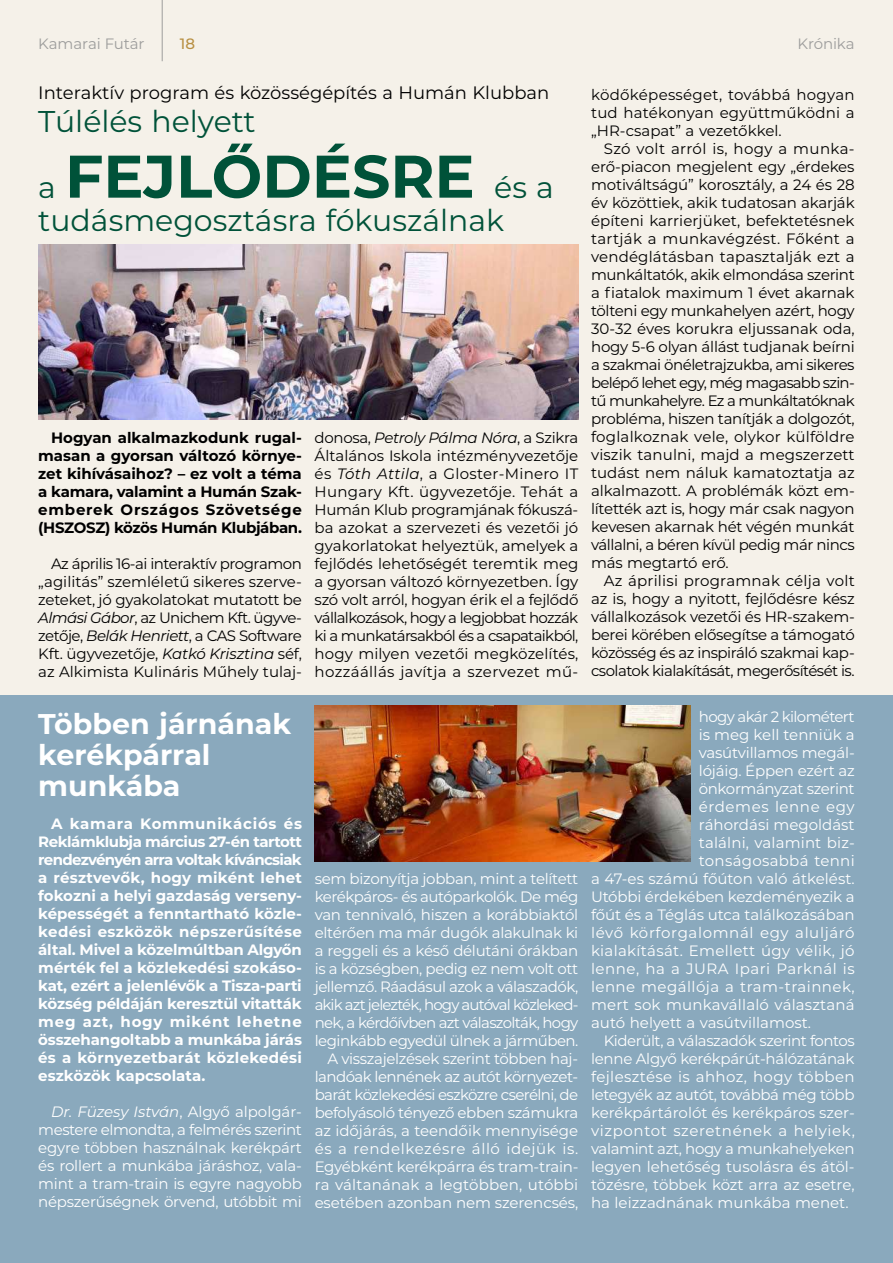
<style>
.page{position:relative;width:893px;height:1263px;background:#fff}
.page>*{position:absolute;margin:0;border:0;box-sizing:border-box;transform-origin:0 0}
.t1{font:700 60px "Montserrat";color:#005239}
.t2{font:30px "Montserrat";color:#005239}
.t3{font:700 28.5px/31.3px "Montserrat";color:#fff}
.t4{font:18px "Montserrat";color:#000}
.t5{font:15px/18px "Montserrat";letter-spacing:-.01em;color:#000;text-align:justify}
.t6{font:15px/18px "Montserrat";letter-spacing:-.015em;color:#fff;text-align:justify}
.t7{font:700 15px/18px "Montserrat";letter-spacing:.005em;color:#fff;text-align:justify}
.t8{font:700 15px/18px "Montserrat";letter-spacing:-.025em;color:#000;text-align:justify}
.t9{font:15px "Montserrat";letter-spacing:.04em;color:#fff}
.t10{font:15px "Montserrat";letter-spacing:.01em;color:#fff}
.t11{font:15px "Montserrat";letter-spacing:.02em;color:#fff}
.t12{font:15px "Montserrat";letter-spacing:.03em;color:#fff}
.t13{font:15px "Montserrat";letter-spacing:.025em;color:#fff}
.t14{font:15px "Montserrat";letter-spacing:.035em;color:#fff}
.t15{font:15px "Montserrat";letter-spacing:-.01em;color:#9d9d9c}
.t16{font:15px "Montserrat";letter-spacing:-.045em;color:#fff}
.t17{font:500 15px "Montserrat";color:#b89043}
.s1{font-weight:400;font-size:30px}
.s2{font-style:italic}
</style>
<div class="page">
<div style="left:0;top:0;width:893px;height:698px;background:#f5f1e9"></div>
<div style="left:0;top:695px;width:893px;height:568px;background:#8aa9bd"></div>
<hr style="left:162px;top:0;width:1px;height:61px;background:#9d9d9c">
<img style="left:38px;top:244px;width:540px;height:175px">
<img style="left:315px;top:706px;width:375px;height:156px">
<p class="t15" style="left:38px;top:33px;width:108px">Kamarai Futár</p>
<p class="t17" style="left:180px;top:33px;width:17px">18</p>
<p class="t15" style="left:797px;top:33px;width:59px">Krónika</p>
<p class="t4" style="left:38px;top:80px;width:513px">Interaktív program és közösségépítés a Humán Klubban</p>
<h2 class="t2" style="left:38px;top:100px;width:219px">Túlélés helyett</h2>
<h1 class="t1" style="left:38px;top:133px;width:517px"><span class="s1">a</span> FEJLŐDÉSRE <span class="s1">és a</span></h1>
<h2 class="t2" style="left:38px;top:199px;width:467px">tudásmegosztásra fókuszálnak</h2>
<p class="t8" style="left:38px;top:427px;width:265px;text-indent:13px">Hogyan alkalmazkodunk rugal&shy;masan a gyorsan változó környe&shy;zet kihívásaihoz? – ez volt a téma a kamara, valamint a Humán Szak&shy;emberek Országos Szövetsége (HSZOSZ) közös Humán Klubjában.</p>
<p class="t5" style="left:38px;top:554px;width:265px;text-indent:13px">Az április 16-ai interaktív programon „agilitás” szemléletű sikeres szerve&shy;zeteket, jó gyakolatokat mutatott be <span class="s2">Almási Gábor</span>, az Unichem Kft. ügyve&shy;zetője, <span class="s2">Belák Henriett</span>, a CAS Software Kft. ügyvezetője, <span class="s2">Katkó Krisztina</span> séf, az Alkimista Kulináris Műhely tulaj-</p>
<p class="t5" style="left:315px;top:428px;width:265px">donosa, <span class="s2">Petroly Pálma Nóra</span>, a Szikra Általános Iskola intézményvezetője és <span class="s2">Tóth Attila</span>, a Gloster-Minero IT Hungary Kft. ügyvezetője. Tehát a Humán Klub programjának fókuszá&shy;ba azokat a szervezeti és vezetői jó gyakorlatokat helyeztük, amelyek a fejlődés lehetőségét teremtik meg a gyorsan változó környezetben. Így szó volt arról, hogyan érik el a fejlődő vállalkozások, hogy a legjobbat hozzák ki a munkatársakból és a csapataikból, hogy milyen vezetői megközelítés, hozzáállás javítja a szervezet mű-</p>
<h3 class="t3" style="left:38px;top:706px;width:254px">Többen járnának kerékpárral munkába</h3>
<p class="t7" style="left:38px;top:814px;width:265px;text-indent:13px">A kamara Kommunikációs és Reklámklubja március 27-én tartott rendezvényén arra voltak kíváncsiak a résztvevők, hogy miként lehet fokozni a helyi gazdaság verseny&shy;képességét a fenntartható közle&shy;kedési eszközök népszerűsítése által. Mivel a közelmúltban Algyőn mérték fel a közlekedési szokáso&shy;kat, ezért a jelenlévők a Tisza-parti község példáján keresztül vitatták meg azt, hogy miként lehetne összehangoltabb a munkába járás és a környezetbarát közlekedési eszközök kapcsolata.</p>
<p class="t6" style="left:38px;top:1102px;width:265px;text-indent:13px"><span class="s2">Dr. Füzesy István</span>, Algyő alpolgár&shy;mestere elmondta, a felmérés szerint egyre többen használnak kerékpárt és rollert a munkába járáshoz, vala&shy;mint a tram-train is egyre nagyobb népszerűségnek örvend, utóbbit mi</p>
<p class="t6" style="left:315px;top:869px;width:265px;text-align:right">sem bizonyítja jobban, mint a telített kerékpáros- és autóparkolók. De még van tennivaló, hiszen a korábbiaktól eltérően ma már dugók alakulnak ki a reggeli és a késő délutáni órákban is a községben, pedig ez nem volt ott jellemző. Ráadásul azok a válaszadók, akik azt jelezték, hogy autóval közleked&shy;nek, a kérdőívben azt válaszolták, hogy leginkább egyedül ülnek a járműben.<br>A visszajelzések szerint többen haj&shy;landóak lennének az autót környezet&shy;barát közlekedési eszközre cserélni, de befolyásoló tényező ebben számukra az időjárás, a teendőik mennyisége és a rendelkezésre álló idejük is.<br>Egyébként kerékpárra és tram-train&shy;ra váltanának a legtöbben, utóbbi esetében azonban nem szerencsés,</p>
<p class="t5" style="left:591px;top:85px;width:265px">ködőképességet, továbbá hogyan tud hatékonyan együttműködni a „HR-csapat” a vezetőkkel.</p>
<p class="t5" style="left:591px;top:139px;width:265px;text-indent:13px">Szó volt arról is, hogy a munka&shy;erő-piacon megjelent egy „érdekes motiváltságú” korosztály, a 24 és 28 év közöttiek, akik tudatosan akarják építeni karrierjüket, befektetésnek tartják a munkavégzést. Főként a vendéglátásban tapasztalják ezt a munkáltatók, akik elmondása szerint a fiatalok maximum 1 évet akarnak tölteni egy munkahelyen azért, hogy 30-32 éves korukra eljussanak oda, hogy 5-6 olyan állást tudjanak beírni a szakmai önéletrajzukba, ami sikeres belépő lehet egy, még magasabb szin&shy;tű munkahelyre. Ez a munkáltatóknak probléma, hiszen tanítják a dolgozót, foglalkoznak vele, olykor külföldre viszik tanulni, majd a megszerzett tudást nem náluk kamatoztatja az alkalmazott. A problémák közt em&shy;lítették azt is, hogy már csak nagyon kevesen akarnak hét végén munkát vállalni, a béren kívül pedig már nincs más megtartó erő.</p>
<p class="t5" style="left:591px;top:571px;width:265px;text-indent:13px">Az áprilisi programnak célja volt az is, hogy a nyitott, fejlődésre kész vállalkozások vezetői és HR-szakem&shy;berei körében elősegítse a támogató közösség és az inspiráló szakmai kap&shy;csolatok kialakítását, megerősítését is.</p>
<p class="t16" style="left:699px;top:706px;width:157px">hogy akár 2 kilométert</p>
<p class="t6" style="left:699px;top:725px;width:157px">is meg kell tenniük a</p>
<p class="t6" style="left:699px;top:743px;width:157px">vasútvillamos megál-</p>
<p class="t6" style="left:699px;top:761px;width:157px">lójáig. Éppen ezért az</p>
<p class="t6" style="left:699px;top:779px;width:157px">önkormányzat szerint</p>
<p class="t9" style="left:699px;top:796px;width:157px">érdemes lenne egy</p>
<p class="t6" style="left:699px;top:815px;width:157px">ráhordási megoldást</p>
<p class="t10" style="left:699px;top:832px;width:157px">találni, valamint biz-</p>
<p class="t11" style="left:699px;top:850px;width:157px">tonságosabbá tenni</p>
<p class="t6" style="left:591px;top:869px;width:265px">a 47-es számú főúton való átkelést.</p>
<p class="t6" style="left:591px;top:887px;width:265px">Utóbbi érdekében kezdeményezik a</p>
<p class="t6" style="left:591px;top:905px;width:265px">főút és a Téglás utca találkozásában</p>
<p class="t9" style="left:591px;top:922px;width:265px">lévő körforgalomnál egy aluljáró</p>
<p class="t11" style="left:591px;top:940px;width:265px">kialakítását. Emellett úgy vélik, jó</p>
<p class="t14" style="left:591px;top:958px;width:265px">lenne, ha a JURA Ipari Parknál is</p>
<p class="t12" style="left:591px;top:976px;width:265px">lenne megállója a tram-trainnek,</p>
<p class="t10" style="left:591px;top:994px;width:265px">mert sok munkavállaló választaná</p>
<p class="t6" style="left:591px;top:1013px;width:222px">autó helyett a vasútvillamost.</p>
<p class="t6" style="left:604px;top:1031px;width:252px">Kiderült, a válaszadók szerint fontos</p>
<p class="t6" style="left:591px;top:1049px;width:265px">lenne Algyő kerékpárút-hálózatának</p>
<p class="t13" style="left:591px;top:1066px;width:265px">fejlesztése is ahhoz, hogy többen</p>
<p class="t6" style="left:591px;top:1085px;width:265px">letegyék az autót, továbbá még több</p>
<p class="t6" style="left:591px;top:1103px;width:265px">kerékpártárolót és kerékpáros szer-</p>
<p class="t9" style="left:591px;top:1120px;width:265px">vizpontot szeretnének a helyiek,</p>
<p class="t6" style="left:591px;top:1139px;width:265px">valamint azt, hogy a munkahelyeken</p>
<p class="t6" style="left:591px;top:1157px;width:265px">legyen lehetőség tusolásra és átöl-</p>
<p class="t6" style="left:591px;top:1175px;width:265px">tözésre, többek közt arra az esetre,</p>
<p class="t6" style="left:591px;top:1193px;width:259px">ha leizzadnának munkába menet.</p>
</div>
